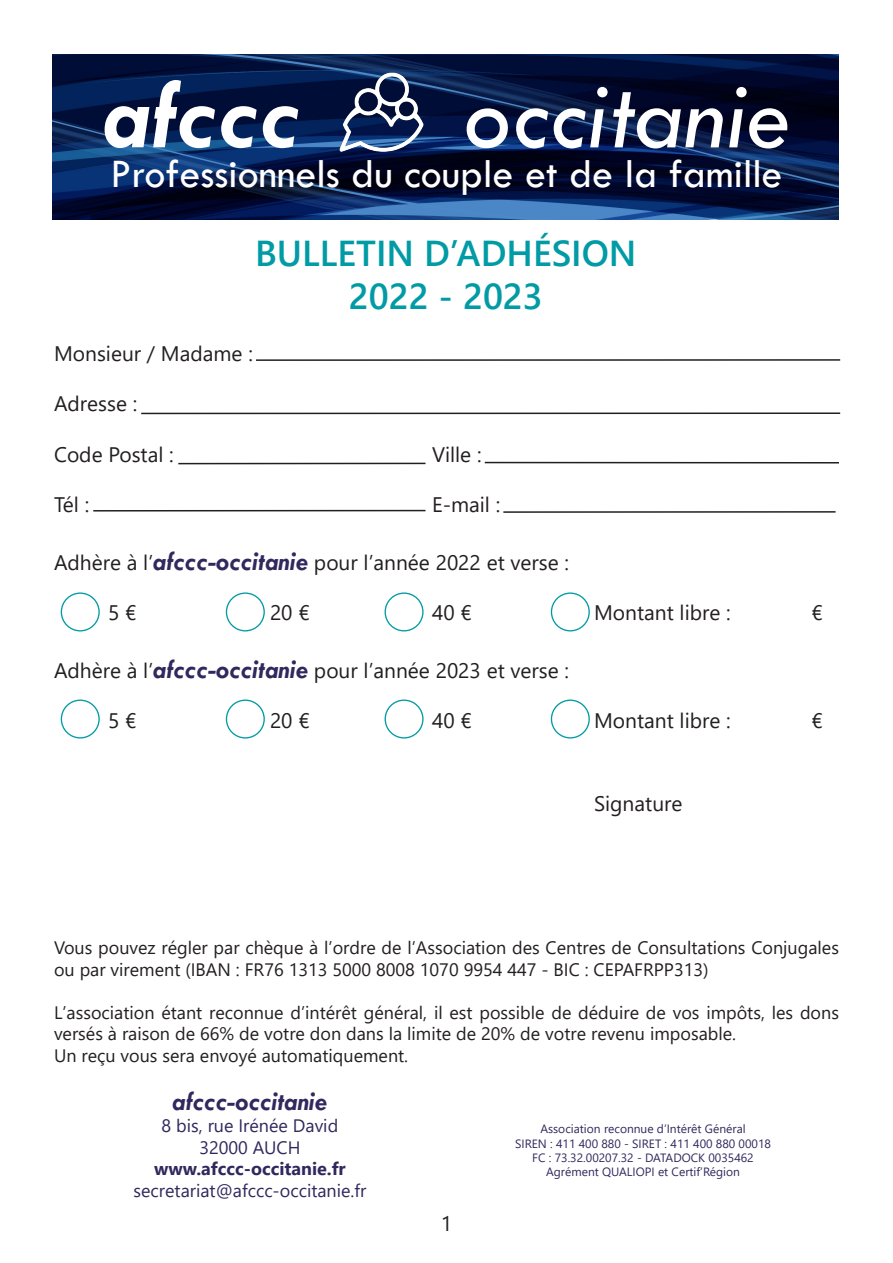
<style>
.page{position:relative;width:893px;height:1263px;background:#fff}
.page>*{position:absolute;margin:0;border:0;box-sizing:border-box;transform-origin:0 0}
.t1{font:italic 97.5px "Tw Cen";color:#fff}
.t2{font:italic 700 97.5px "Tw Cen";color:#fff}
.t3{font:42px "Tw Cen";color:#fff}
.t4{font:600 36px "Segoe UI";color:#019ba5}
.t5{font:italic 700 27px "Tw Cen";color:#31285d}
.t6{font:21px "Segoe UI";color:#231f20}
.t7{font:18px/21.6px "Segoe UI";color:#231f20}
.t8{font:18px "Segoe UI";color:#31285d}
.t9{font:700 18px "Segoe UI";color:#31285d}
.t10{font:12px "Segoe UI";color:#31285d}
.s1{font-family:"Tw Cen";font-weight:700;font-style:italic;font-size:27px;color:#31285d}
</style>
<div class="page">
<img style="left:53px;top:54px;width:786px;height:166px">
<img style="left:336px;top:65px;width:93px;height:88px">
<div style="left:61px;top:592px;width:39px;height:39px;border:1px solid #019ba5;border-radius:50%"></div>
<div style="left:226px;top:592px;width:39px;height:39px;border:1px solid #019ba5;border-radius:50%"></div>
<div style="left:385px;top:592px;width:39px;height:39px;border:1px solid #019ba5;border-radius:50%"></div>
<div style="left:551px;top:592px;width:39px;height:39px;border:1px solid #019ba5;border-radius:50%"></div>
<div style="left:61px;top:699px;width:39px;height:39px;border:1px solid #019ba5;border-radius:50%"></div>
<div style="left:226px;top:699px;width:39px;height:39px;border:1px solid #019ba5;border-radius:50%"></div>
<div style="left:385px;top:699px;width:39px;height:39px;border:1px solid #019ba5;border-radius:50%"></div>
<div style="left:551px;top:699px;width:39px;height:39px;border:1px solid #019ba5;border-radius:50%"></div>
<hr style="left:256px;top:359px;width:584px;height:2px;background:#231f20">
<hr style="left:141px;top:412px;width:699px;height:2px;background:#231f20">
<hr style="left:178px;top:463px;width:247px;height:1px;background:#231f20">
<hr style="left:485px;top:462px;width:354px;height:1px;background:#231f20">
<hr style="left:503px;top:511px;width:333px;height:2px;background:#231f20">
<hr style="left:93px;top:510px;width:332px;height:1px;background:#231f20">
<p class="t2" style="left:103px;top:58px;width:198px">afccc</p>
<p class="t1" style="left:463px;top:58px;width:328px">occitanie</p>
<p class="t3" style="left:110px;top:149px;width:674px">Professionnels du couple et de la famille</p>
<p class="t4" style="left:255px;top:219px;width:383px">BULLETIN D’ADHÉSION</p>
<p class="t4" style="left:349px;top:262px;width:196px">2022 - 2023</p>
<p class="t6" style="left:54px;top:334px;width:200px">Monsieur / Madame :</p>
<p class="t6" style="left:54px;top:384px;width:85px">Adresse :</p>
<p class="t6" style="left:54px;top:434px;width:121px">Code Postal :</p>
<p class="t6" style="left:432px;top:434px;width:51px">Ville :</p>
<p class="t6" style="left:54px;top:485px;width:37px">Tél :</p>
<p class="t6" style="left:432px;top:485px;width:70px">E-mail :</p>
<p class="t6" style="left:54px;top:542px;width:517px">Adhère à l’<span class="s1">afccc-occitanie</span> pour l’année 2022 et verse :</p>
<p class="t6" style="left:108px;top:593px;width:30px">5 €</p>
<p class="t6" style="left:270px;top:593px;width:41px">20 €</p>
<p class="t6" style="left:432px;top:593px;width:41px">40 €</p>
<p class="t6" style="left:594px;top:593px;width:138px">Montant libre :</p>
<p class="t6" style="left:811px;top:593px;width:13px">€</p>
<p class="t6" style="left:54px;top:650px;width:517px">Adhère à l’<span class="s1">afccc-occitanie</span> pour l’année 2023 et verse :</p>
<p class="t6" style="left:108px;top:701px;width:30px">5 €</p>
<p class="t6" style="left:270px;top:701px;width:41px">20 €</p>
<p class="t6" style="left:432px;top:701px;width:41px">40 €</p>
<p class="t6" style="left:594px;top:701px;width:138px">Montant libre :</p>
<p class="t6" style="left:811px;top:701px;width:13px">€</p>
<p class="t6" style="left:594px;top:784px;width:90px">Signature</p>
<p class="t7" style="left:54px;top:935px;width:786px">Vous pouvez régler par chèque à l’ordre de l’Association des Centres de Consultations Conjugales ou par virement (IBAN : FR76 1313 5000 8008 1070 9954 447 - BIC : CEPAFRPP313)</p>
<p class="t7" style="left:54px;top:1000px;width:786px">L’association étant reconnue d’intérêt général, il est possible de déduire de vos impôts, les dons versés à raison de 66% de votre don dans la limite de 20% de votre revenu imposable.</p>
<p class="t7" style="left:54px;top:1043px;width:356px">Un reçu vous sera envoyé automatiquement.</p>
<p class="t5" style="left:172px;top:1086px;width:157px">afccc-occitanie</p>
<p class="t8" style="left:162px;top:1109px;width:178px">8 bis, rue Irénée David</p>
<p class="t8" style="left:199px;top:1130px;width:102px">32000 AUCH</p>
<p class="t9" style="left:154px;top:1152px;width:193px">www.afccc-occitanie.fr</p>
<p class="t8" style="left:134px;top:1173px;width:234px">secretariat@afccc-occitanie.fr</p>
<p class="t6" style="left:441px;top:1204px;width:13px">1</p>
<p class="t10" style="left:540px;top:1117px;width:207px">Association reconnue d’Intérêt Général</p>
<p class="t10" style="left:515px;top:1132px;width:257px">SIREN : 411 400 880 - SIRET : 411 400 880 00018</p>
<p class="t10" style="left:532px;top:1146px;width:223px">FC : 73.32.00207.32 - DATADOCK 0035462</p>
<p class="t10" style="left:546px;top:1161px;width:195px">Agrément QUALIOPI et Certif’Région</p>
</div>
